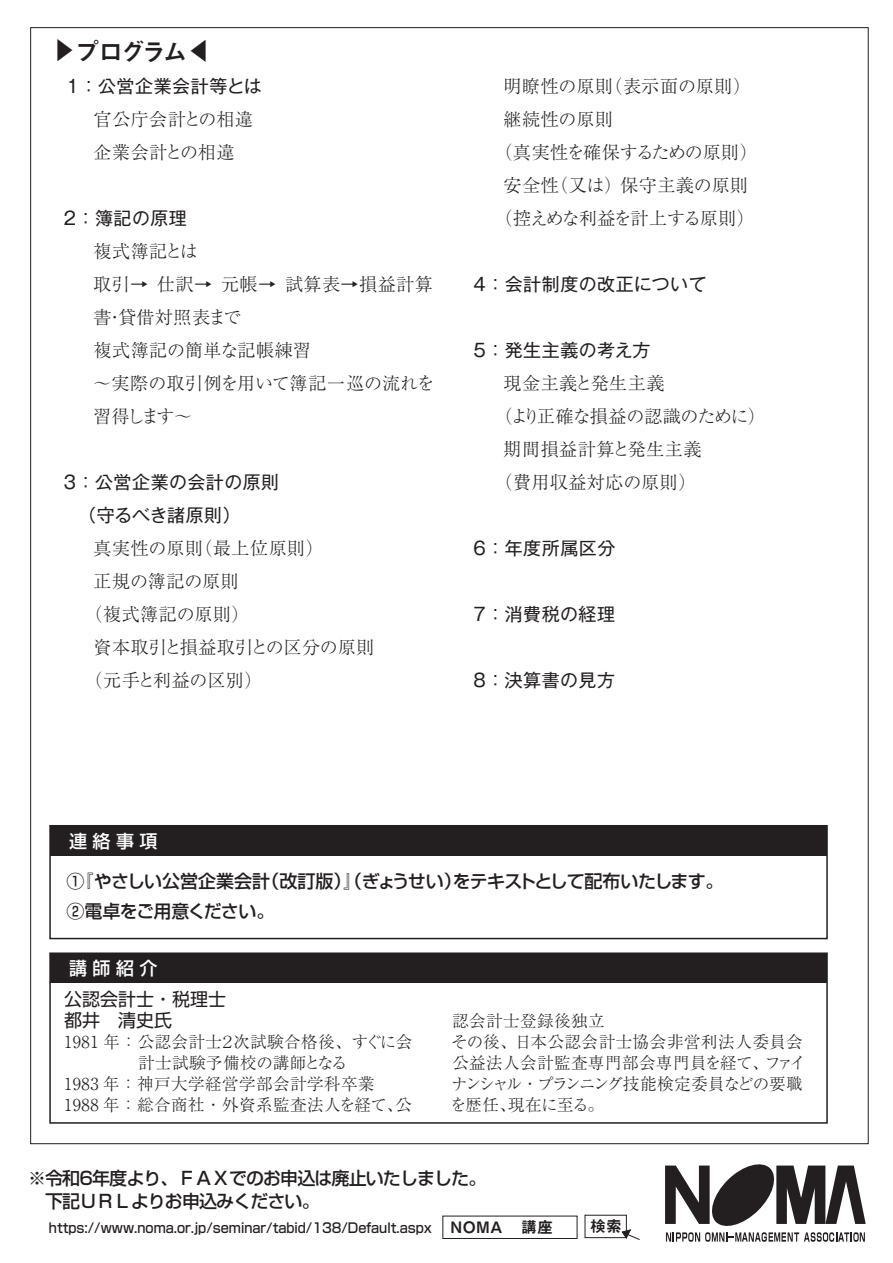
<style>
.page{position:relative;width:893px;height:1263px;background:#fff}
.page>*{position:absolute;margin:0;border:0;box-sizing:border-box;transform-origin:0 0}
.t1{font:24.3px "Midashi Go Pro MB31";letter-spacing:-.11em;color:#231f20}
.t2{font:300 18px/33px "Ryumin Pro";letter-spacing:.03em;color:#231f20}
.t3{font:500 18px/30px "Shin Go Pro";letter-spacing:-.05em;color:#231f20}
.t4{font:18px/33px "Gothic MB101 Pro";letter-spacing:.03em;color:#231f20}
.t5{font:300 18px "Ryumin Pro";letter-spacing:-.005em;color:#231f20}
.t6{font:300 18px "Ryumin Pro";letter-spacing:.01em;color:#231f20}
.t7{font:300 18px "Ryumin Pro";letter-spacing:-.055em;color:#231f20}
.t8{font:18px/21px "Shin Go Pro";color:#231f20}
.t9{font:300 18px "Ryumin Pro";letter-spacing:-.035em;color:#231f20}
.t10{font:300 18px "Ryumin Pro";letter-spacing:-.07em;color:#231f20}
.t11{font:500 18px "Shin Go Pro";letter-spacing:.3em;color:#fff}
.t12{font:300 16.5px/21px "Ryumin Pro";letter-spacing:.03em;color:#231f20}
.t13{font:15.75px "Midashi Go Pro MB31";letter-spacing:-.13em;color:#231f20}
.t14{font:500 13.5px "Shin Go Pro";color:#231f20;scale:.95 1}
</style>
<div class="page">
<div style="left:49px;top:952px;width:779px;height:172px;border:2px solid #231f20"></div>
<div style="left:49px;top:825px;width:779px;height:114px;border:2px solid #231f20"></div>
<div style="left:50px;top:953px;width:777px;height:30px;background:#231f20"></div>
<div style="left:50px;top:826px;width:777px;height:29px;background:#231f20"></div>
<svg style="left:665px;top:1164px;width:201px;height:78px"></svg>
<div style="left:585px;top:1215px;width:42px;height:23px;border:1px solid #231f20"></div>
<svg style="left:622px;top:1229px;width:18px;height:11px"></svg>
<div style="left:443px;top:1216px;width:134px;height:23px;border:1px solid #231f20"></div>
<h1 class="t1" style="left:83px;top:38px;width:26px;rotate:90deg">▲</h1>
<h1 class="t1" style="left:75px;top:32px;width:114px">プログラム</h1>
<h1 class="t1" style="left:180px;top:63px;width:26px;rotate:-90deg">▲</h1>
<p class="t4" style="left:64px;top:67px;width:199px">１ ： 公営企業会計等とは</p>
<p class="t2" style="left:94px;top:101px;width:161px">官公庁会計との相違企業会計との相違</p>
<p class="t4" style="left:61px;top:199px;width:127px">２ ： 簿記の原理</p>
<p class="t2" style="left:93px;top:233px;width:343px">複式簿記とは<br>取引→ 仕訳→ 元帳→ 試算表→損益計算書・貸借対照表まで<br>複式簿記の簡単な記帳練習<br>～実際の取引例を用いて簿記一巡の流れを習得します～</p>
<p class="t4" style="left:78px;top:463px;width:203px;text-indent:-17px">３ ： 公営企業の会計の原則（守るべき諸原則）</p>
<p class="t2" style="left:94px;top:530px;width:232px">真実性の原則（最上位原則）</p>
<p class="t5" style="left:94px;top:567px;width:147px">正規の簿記の原則</p>
<p class="t2" style="left:85px;top:596px;width:166px">（複式簿記の原則）</p>
<p class="t6" style="left:94px;top:633px;width:282px">資本取引と損益取引との区分の原則</p>
<p class="t5" style="left:85px;top:666px;width:179px">（元手と利益の区別）</p>
<p class="t2" style="left:504px;top:68px;width:249px">明瞭性の原則（表示面の原則）</p>
<p class="t2" style="left:504px;top:101px;width:111px">継続性の原則</p>
<p class="t9" style="left:495px;top:138px;width:265px">（真実性を確保するための原則）</p>
<p class="t2" style="left:504px;top:167px;width:246px">安全性（又は）保守主義の原則</p>
<p class="t10" style="left:495px;top:204px;width:262px">（控えめな利益を計上する原則）</p>
<p class="t4" style="left:474px;top:265px;width:235px">4 ： 会計制度の改正について</p>
<p class="t4" style="left:474px;top:331px;width:197px">5 ： 発生主義の考え方　</p>
<p class="t2" style="left:504px;top:365px;width:162px">現金主義と発生主義</p>
<p class="t7" style="left:495px;top:402px;width:273px">（より正確な損益の認識のために）</p>
<p class="t2" style="left:504px;top:431px;width:199px">期間損益計算と発生主義</p>
<p class="t2" style="left:495px;top:464px;width:203px">（費用収益対応の原則）</p>
<p class="t4" style="left:474px;top:529px;width:143px">6 ： 年度所属区分</p>
<p class="t4" style="left:474px;top:595px;width:143px">7 ： 消費税の経理</p>
<p class="t4" style="left:474px;top:661px;width:143px">8 ： 決算書の見方</p>
<p class="t11" style="left:69px;top:826px;width:90px">連絡事項</p>
<p class="t3" style="left:66px;top:864px;width:659px">①『やさしい公営企業会計（改訂版）』（ぎょうせい）をテキストとして配布いたします。<br>②電卓をご用意ください。</p>
<p class="t11" style="left:69px;top:953px;width:90px">講師紹介</p>
<p class="t8" style="left:64px;top:986px;width:163px">公認会計士・税理士都井　清史氏</p>
<p class="t12" style="left:64px;top:1030px;width:350px">1981 年：公認会計士２次試験合格後、すぐに会　　　　 計士試験予備校の講師となる<br>1983 年：神戸大学経営学部会計学科卒業<br>1988 年：総合商社・外資系監査法人を経て、公</p>
<p class="t12" style="left:450px;top:1009px;width:357px">認会計士登録後独立<br>その後、日本公認会計士協会非営利法人委員会公益法人会計監査専門部会専門員を経て、ファイナンシャル・プランニング技能検定委員などの要職を歴任、現在に至る。</p>
<p class="t3" style="left:28px;top:1165px;width:460px;line-height:22.5px">※令和6年度より、ＦＡＸでのお申込は廃止いたしました。　下記ＵＲＬよりお申込みください。</p>
<p class="t13" style="left:448px;top:1214px;width:106px">ＮＯＭＡ 講座</p>
<p class="t13" style="left:590px;top:1213px;width:33px">検索</p>
<p class="t14" style="left:49px;top:1216px;width:405px">https://www.noma.or.jp/seminar/tabid/138/Default.aspx</p>
</div>
